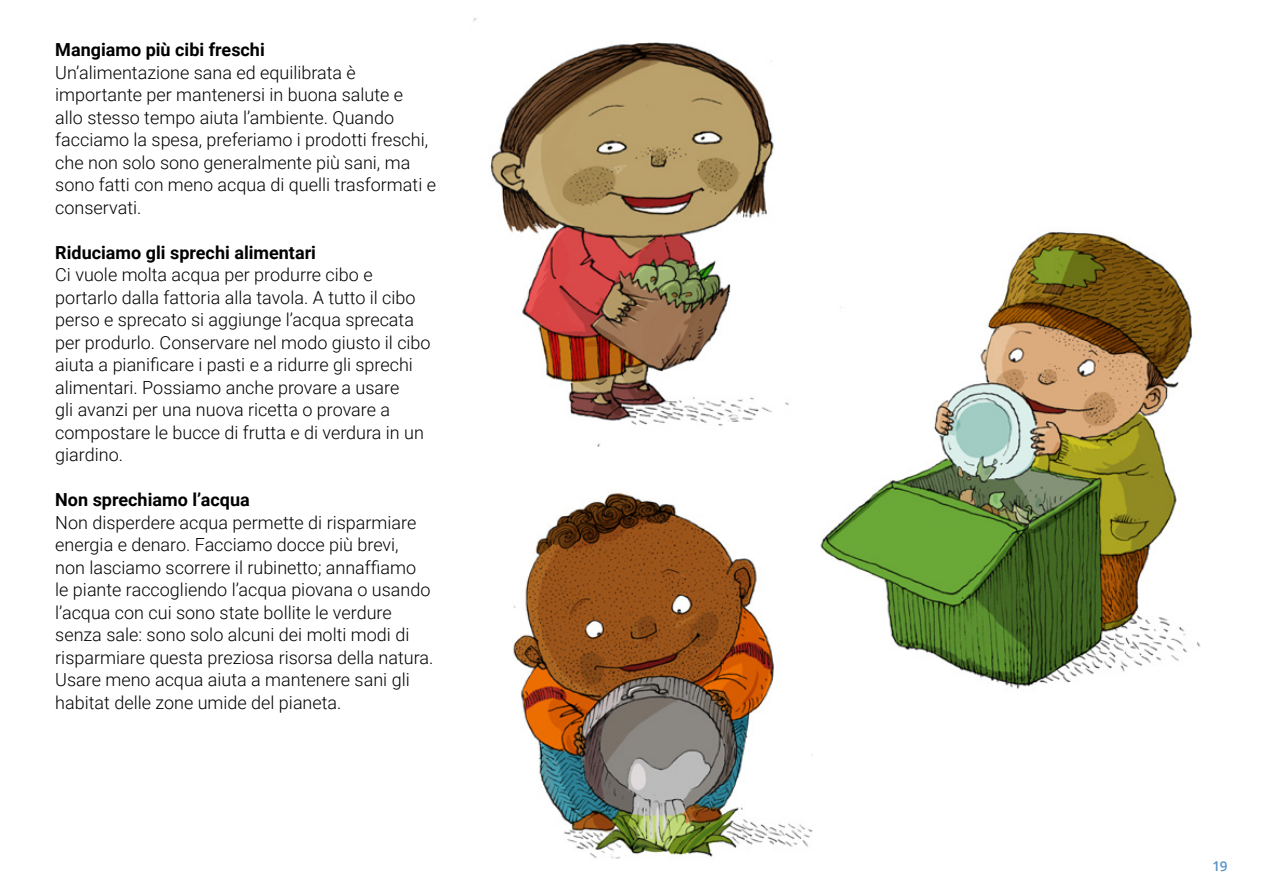
<style>
.page{position:relative;width:1263px;height:893px;background:#fff}
.page>*{position:absolute;margin:0;border:0;box-sizing:border-box;transform-origin:0 0}
.t1{font:300 18px/22.5px "Roboto";color:#000}
.t2{font:700 18px "Roboto";color:#000}
.t3{font:600 13.5px "Open Sans";color:#5391c6}
</style>
<div class="page">
<img style="left:473px;top:18px;width:316px;height:429px">
<img style="left:820px;top:232px;width:381px;height:457px">
<img style="left:512px;top:493px;width:300px;height:368px">
<p class="t2" style="left:55px;top:37px;width:211px">Mangiamo più cibi freschi</p>
<p class="t1" style="left:55px;top:60px;width:382px">Un’alimentazione sana ed equilibrata è importante per mantenersi in buona salute e<br>allo stesso tempo aiuta l’ambiente. Quando facciamo la spesa, preferiamo i prodotti freschi, che non solo sono generalmente più sani, ma sono fatti con meno acqua di quelli trasformati e conservati.</p>
<p class="t2" style="left:55px;top:240px;width:262px">Riduciamo gli sprechi alimentari</p>
<p class="t1" style="left:55px;top:263px;width:377px">Ci vuole molta acqua per produrre cibo e portarlo dalla fattoria alla tavola. A tutto il cibo perso e sprecato si aggiunge l’acqua sprecata per produrlo. Conservare nel modo giusto il cibo aiuta a pianificare i pasti e a ridurre gli sprechi alimentari. Possiamo anche provare a usare<br>gli avanzi per una nuova ricetta o provare a compostare le bucce di frutta e di verdura in un giardino.</p>
<p class="t2" style="left:55px;top:487px;width:196px">Non sprechiamo l’acqua</p>
<p class="t1" style="left:55px;top:510px;width:380px">Non disperdere acqua permette di risparmiare energia e denaro. Facciamo docce più brevi,<br>non lasciamo scorrere il rubinetto; annaffiamo le piante raccogliendo l’acqua piovana o usando l’acqua con cui sono state bollite le verdure senza sale: sono solo alcuni dei molti modi di risparmiare questa preziosa risorsa della natura.<br>Usare meno acqua aiuta a mantenere sani gli habitat delle zone umide del pianeta.</p>
<p class="t3" style="left:1212px;top:856px;width:17px">19</p>
</div>
